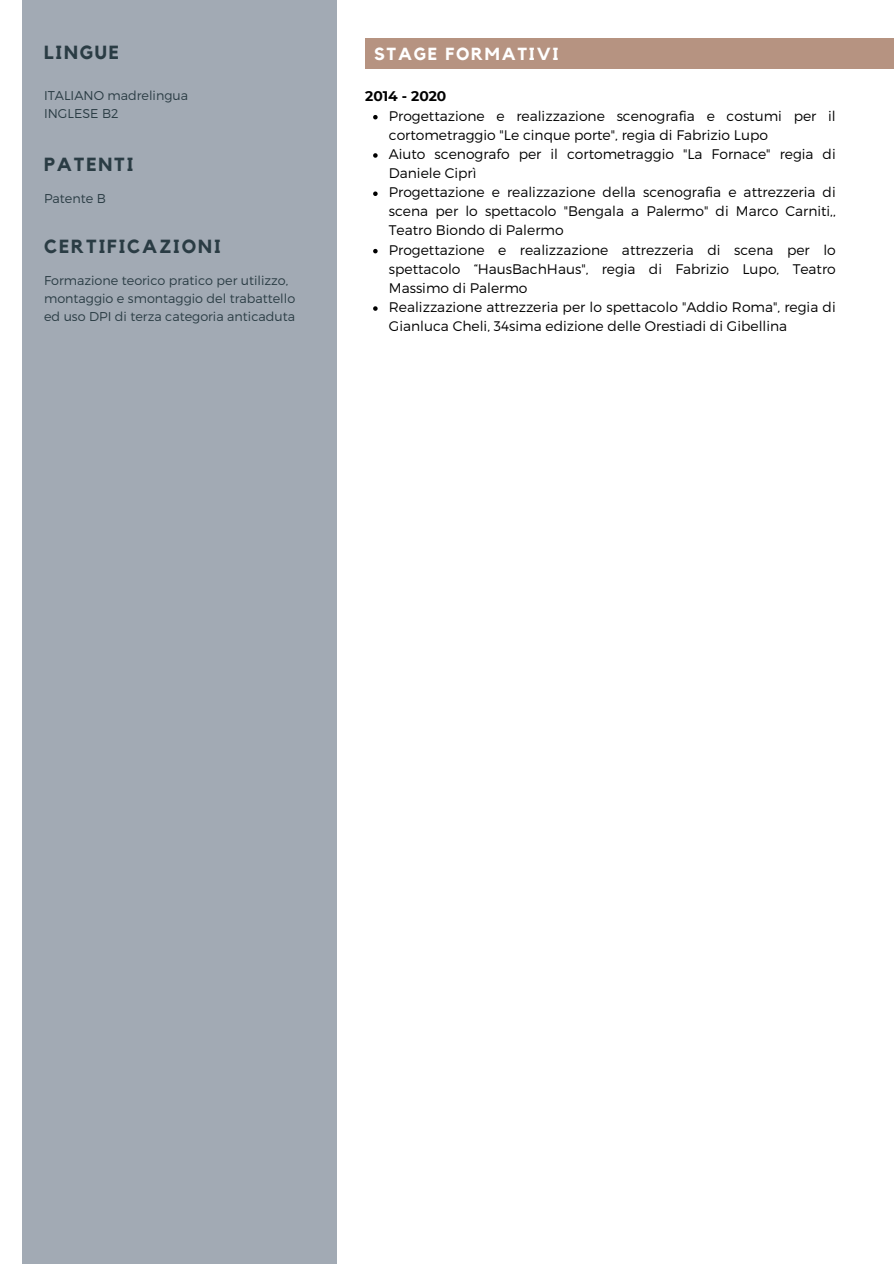
<style>
.page{position:relative;width:894px;height:1264px;background:#fff}
.page>*{position:absolute;margin:0;border:0;box-sizing:border-box;transform-origin:0 0}
.t1{font:700 18.9px "Kollektif";letter-spacing:.1em;color:#2a3c44}
.t2{font:700 17.4px "Kollektif";letter-spacing:.1em;color:#fff}
.t3{font:300 13.95px/19.2px "Montserrat";color:#000}
.t4{font:700 13.95px "Montserrat";color:#000}
.t5{font:300 12.75px/17.5px "Montserrat";color:#2a3c44}
</style>
<div class="page">
<div style="left:22px;top:0;width:314px;height:1263px;background:#a2aab4"></div>
<div style="left:365px;top:38px;width:528px;height:30px;background:#b69381"></div>
<svg style="left:373px;top:115px;width:4px;height:4px"></svg>
<svg style="left:373px;top:153px;width:4px;height:5px"></svg>
<svg style="left:373px;top:191px;width:4px;height:5px"></svg>
<svg style="left:373px;top:249px;width:4px;height:4px"></svg>
<svg style="left:373px;top:306px;width:4px;height:5px"></svg>
<p class="t1" style="left:44px;top:44px;width:77px">LINGUE</p>
<p class="t5" style="left:44px;top:86px;width:145px">ITALIANO madrelingua</p>
<h1 class="t5" style="left:44px;top:104px;width:76px">INGLESE B2</h1>
<h2 class="t1" style="left:44px;top:155px;width:91px">PATENTI</h2>
<p class="t5" style="left:44px;top:189px;width:63px">Patente B</p>
<p class="t1" style="left:44px;top:237px;width:178px">CERTIFICAZIONI</p>
<p class="t5" style="left:44px;top:271px;width:252px">Formazione teorico pratico per utilizzo, montaggio e smontaggio del trabattello ed uso DPI di terza categoria anticaduta</p>
<p class="t2" style="left:374px;top:46px;width:186px">STAGE FORMATIVI</p>
<h1 class="t4" style="left:365px;top:88px;width:83px">2014 - 2020</h1>
<p class="t3" style="left:389px;top:105px;width:448px">Progettazione e realizzazione scenografia e costumi per il cortometraggio "Le cinque porte", regia di Fabrizio Lupo</p>
<p class="t3" style="left:389px;top:144px;width:448px">Aiuto scenografo per il cortometraggio "La Fornace" regia di<br>Daniele Ciprì</p>
<h1 class="t3" style="left:389px;top:182px;width:448px;text-align:justify">Progettazione e realizzazione della scenografia e attrezzeria di scena per lo spettacolo "Bengala a Palermo" di Marco Carniti,, Teatro Biondo di Palermo</h1>
<p class="t3" style="left:389px;top:239px;width:448px;text-align:justify">Progettazione e realizzazione attrezzeria di scena per lo spettacolo “HausBachHaus", regia di Fabrizio Lupo, Teatro Massimo di Palermo</p>
<h1 class="t3" style="left:389px;top:297px;width:448px">Realizzazione attrezzeria per lo spettacolo "Addio Roma", regia di<br>Gianluca Cheli, 34sima edizione delle Orestiadi di Gibellina</h1>
</div>
